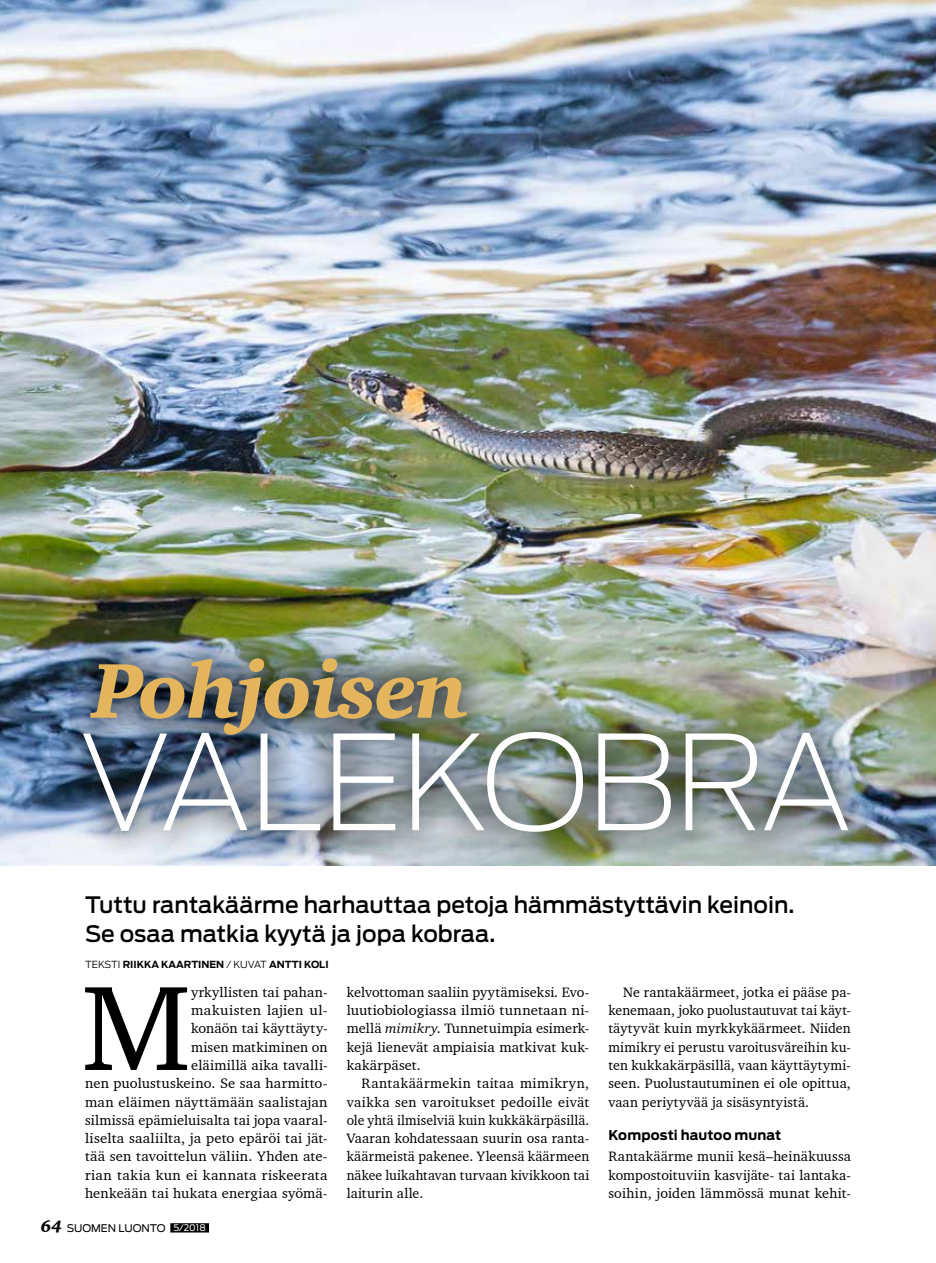
<style>
.page{position:relative;width:936px;height:1263px;background:#fff}
.page>*{position:absolute;margin:0;border:0;box-sizing:border-box;transform-origin:0 0}
.t1{font:200 130.5px "Antenna";letter-spacing:-.02em;color:#fff}
.t2{font:123px "Charter BT Pro";color:#000}
.t3{font:italic 900 79.5px "Charter BT Pro";letter-spacing:-.02em;color:#e4b55c}
.t4{font:500 22.5px/28.5px "Antenna";color:#000}
.t5{font:13.95px/18.3px "Charter BT Pro";letter-spacing:.015em;color:#000;text-align:justify}
.t6{font:700 13.5px "Antenna";color:#000}
.t7{font:10.5px "Antenna";letter-spacing:-.005em;color:#000}
.t8{font:700 9.75px "Antenna";color:#000}
.s1{font-weight:300}
.s2{font-style:italic}
.s3{font-family:"Charter BT Pro";font-weight:900;font-style:italic;font-size:16.5px}
.s4{font-size:9px;color:#fff}
</style>
<div class="page">
<div style="left:170px;top:1223px;width:39px;height:9px;background:#000"></div>
<img style="left:0;top:0;width:935px;height:866px">
<div style="left:52px;top:627px;width:826px;height:237px;background:#000;opacity:.87"></div>
<h3 class="t3" style="left:92px;top:639px;width:378px">Pohjoisen</h3>
<h1 class="t1" style="left:79px;top:705px;width:774px">VALEKOBRA</h1>
<h3 class="t4" style="left:85px;top:891px;width:711px">Tuttu rantakäärme harhauttaa petoja hämmästyttävin keinoin.<br>Se osaa matkia kyytä ja jopa kobraa.</h3>
<p class="t8" style="left:85px;top:959px;width:245px"><span class="s1">TEKSTI</span> Riikka Kaartinen <span class="s1">/ KUVAT</span> Antti Koli</p>
<h2 class="t2" style="left:81px;top:949px;width:111px">M</h2>
<p class="t5" style="left:85px;top:983px;width:244px;text-align:right">yrkyllisten tai pahan-<br>makuisten lajien ul-<br>konäön tai käyttäyty-<br>misen matkiminen on<br>eläimillä aika tavalli-<br>nen puolustuskeino. Se saa harmitto&shy;man eläimen näyttämään saalistajan silmissä epämieluisalta tai jopa vaaral&shy;liselta saaliilta, ja peto epäröi tai jät&shy;tää sen tavoittelun väliin. Yhden ate&shy;rian takia kun ei kannata riskeerata henkeään tai hukata energiaa syömä-</p>
<p class="t5" style="left:347px;top:983px;width:244px">kelvottoman saaliin pyytämiseksi. Evo&shy;luutiobiologiassa ilmiö tunnetaan ni&shy;mellä <span class="s2">mimikry</span>. Tunnetuimpia esimerk&shy;kejä lienevät ampiaisia matkivat kuk&shy;kakärpäset.</p>
<p class="t5" style="left:608px;top:983px;width:244px;text-indent:15px">Ne rantakäärmeet, jotka ei pääse pa&shy;kenemaan, joko puolustautuvat tai käyt&shy;täytyvät kuin myrkkykäärmeet. Niiden mimikry ei perustu varoitusväreihin ku&shy;ten kukkakärpäsillä, vaan käyttäytymi&shy;seen. Puolustautuminen ei ole opittua, vaan periytyvää ja sisäsyntyistä.</p>
<p class="t6" style="left:608px;top:1127px;width:174px">Komposti hautoo munat</p>
<p class="t5" style="left:608px;top:1147px;width:244px">Rantakäärme munii kesä–heinäkuussa kompostoituviin kasvijäte- tai lantaka&shy;soihin, joiden lämmössä munat kehit-</p>
<p class="t5" style="left:347px;top:1074px;width:244px;text-indent:15px">Rantakäärmekin taitaa mimikryn, vaikka sen varoitukset pedoille eivät ole yhtä ilmiselviä kuin kukkäkärpäsillä.<br>Vaaran kohdatessaan suurin osa ranta&shy;käärmeistä pakenee. Yleensä käärmeen näkee luikahtavan turvaan kivikkoon tai laiturin alle.</p>
<p class="t7" style="left:41px;top:1222px;width:166px"><span class="s3">64</span> SUOMEN LUONTO <span class="s4">5/2018</span></p>
</div>
